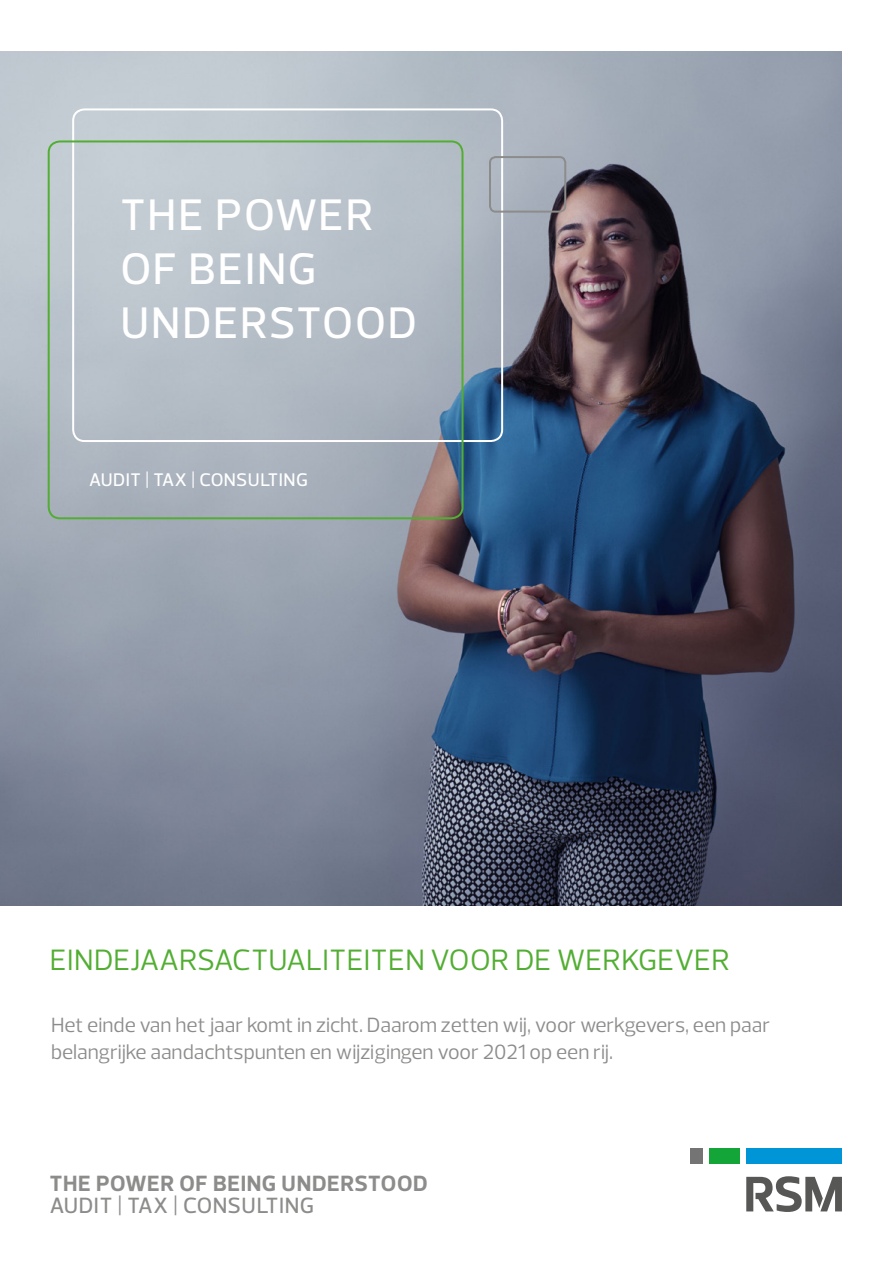
<style>
.page{position:relative;width:893px;height:1263px;background:#fff}
.page>*{position:absolute;margin:0;border:0;box-sizing:border-box;transform-origin:0 0}
.t1{font:500 45px/54px "Prelo";letter-spacing:.045em;color:#fff}
.t2{font:30px "Prelo";letter-spacing:.015em;color:#52ae32}
.t3{font:700 22.5px "Prelo";letter-spacing:.03em;color:#8c8c8b}
.t4{font:500 22.5px "Prelo";letter-spacing:.02em;color:#8c8c8b}
.t5{font:21px/27px "Prelo";color:#8c8c8b}
.t6{font:500 18.6px "Prelo";letter-spacing:.02em;color:#fff}
</style>
<div class="page">
<img style="left:0;top:51px;width:842px;height:855px">
<div style="left:72px;top:108px;width:431px;height:334px;border:2px solid #fff;border-radius:11px"></div>
<div style="left:48px;top:140px;width:415px;height:379px;border:2px solid #52ae32;border-radius:11px"></div>
<div style="left:489px;top:156px;width:77px;height:57px;border:2px solid #8c8c8b;border-radius:6px"></div>
<div style="left:746px;top:1148px;width:96px;height:16px;background:#0095d6"></div>
<div style="left:690px;top:1148px;width:12px;height:16px;background:#757474"></div>
<div style="left:709px;top:1148px;width:30px;height:16px;background:#13a538"></div>
<svg style="left:746px;top:1176px;width:96px;height:36px"></svg>
<h1 class="t1" style="left:120px;top:189px;width:298px">THE POWER<br>OF BEING<br>UNDERSTOOD</h1>
<p class="t6" style="left:89px;top:469px;width:220px">AUDIT | TAX | CONSULTING</p>
<h2 class="t2" style="left:50px;top:941px;width:681px">EINDEJAARSACTUALITEITEN VOOR DE WERKGEVER</h2>
<p class="t5" style="left:51px;top:1012px;width:721px">Het einde van het jaar komt in zicht. Daarom zetten wij, voor werkgevers, een paar belangrijke aandachtspunten en wijzigingen voor 2021 op een rij.</p>
<p class="t3" style="left:50px;top:1169px;width:379px">THE POWER OF BEING UNDERSTOOD</p>
<p class="t4" style="left:50px;top:1192px;width:266px">AUDIT | TAX | CONSULTING</p>
</div>
